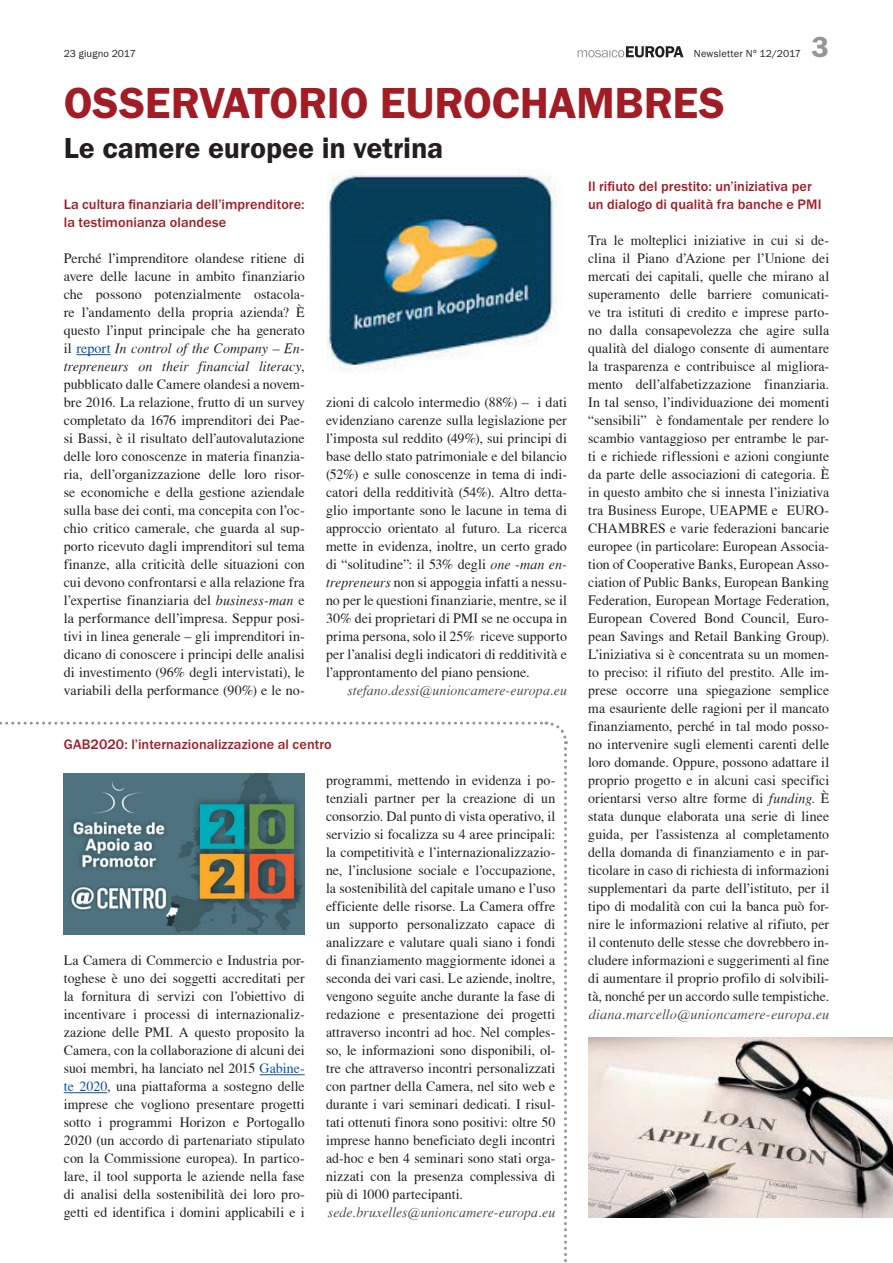
<style>
.page{position:relative;width:893px;height:1263px;background:#fff}
.page>*{position:absolute;margin:0;border:0;box-sizing:border-box;transform-origin:0 0}
.t1{font:600 45px "Franklin Gothic Itc T";letter-spacing:-.005em;color:#a11c25}
.t2{font:600 30px "Franklin Gothic Itc T";letter-spacing:-.005em;color:#231f20}
.t3{font:600 30px "Franklin Gothic Itc T";color:#939598}
.t4{font:14.25px/18px "T Acc LAD";letter-spacing:.005em;color:#231f20;text-align:justify}
.t5{font:500 14.25px/18px "Franklin Gothic Itc T";letter-spacing:.005em;color:#a11c25}
.t6{font:14.25px "T Acc LAD Italic";letter-spacing:.005em;color:#4b4c4d}
.t7{font:14.25px/18px "T Acc LAD Italic";letter-spacing:.005em;color:#231f20}
.t8{font:10.5px "Franklin Gothic Itc T";letter-spacing:.015em;color:#231f20}
.s1{font-family:"T Acc LAD"}
.s2{font-family:"T Acc LAD";color:#094fa3}
.s3{font-family:"T Acc LAD Italic"}
.s4{color:#094fa3}
</style>
<div class="page">
<svg style="left:578px;top:46px;width:105px;height:11px"></svg>
<hr style="left:76px;top:354px;width:35px;height:1px;background:#094fa3">
<svg style="left:0;top:721px;width:568px;height:542px"></svg>
<img style="left:327px;top:175px;width:229px;height:197px">
<img style="left:64px;top:774px;width:241px;height:160px">
<img style="left:588px;top:1037px;width:305px;height:180px">
<p class="t8" style="left:64px;top:48px;width:74px">23 giugno 2017</p>
<p class="t8" style="left:694px;top:48px;width:109px">Newsletter N° 12/2017</p>
<h1 class="t1" style="left:64px;top:77px;width:663px">OSSERVATORIO EUROCHAMBRES</h1>
<h2 class="t2" style="left:64px;top:131px;width:381px">Le camere europee in vetrina</h2>
<h2 class="t3" style="left:812px;top:30px;width:19px">3</h2>
<p class="t5" style="left:64px;top:195px;width:242px">La cultura finanziaria dell’imprenditore: la testimonianza olandese</p>
<p class="t4" style="left:64px;top:249px;width:242px">Perché l’imprenditore olandese ritiene di avere delle lacune in ambito finanziario che possono potenzialmente ostacola&shy;re l’andamento della propria azienda? È questo l’input principale che ha generato</p>
<p class="t7" style="left:64px;top:339px;width:242px"><span class="s1">il</span> <span class="s2">report</span> In control of the Company – En&shy;trepreneurs on their financial literacy<span class="s1">,</span></p>
<p class="t4" style="left:64px;top:375px;width:242px">pubblicato dalle Camere olandesi a novem&shy;bre 2016. La relazione, frutto di un survey completato da 1676 imprenditori dei Pae&shy;si Bassi, è il risultato dell’autovalutazione delle loro conoscenze in materia finanzia&shy;ria, dell’organizzazione delle loro risor&shy;se economiche e della gestione aziendale sulla base dei conti, ma concepita con l’oc&shy;chio critico camerale, che guarda al sup&shy;porto ricevuto dagli imprenditori sul tema finanze, alla criticità delle situazioni con cui devono confrontarsi e alla relazione fra l’expertise finanziaria del <span class="s3">business-man</span> e la performance dell’impresa. Seppur posi&shy;tivi in linea generale – gli imprenditori in&shy;dicano di conoscere i principi delle analisi di investimento (96% degli intervistati), le variabili della performance (90%) e le no-</p>
<p class="t4" style="left:326px;top:393px;width:242px">zioni di calcolo intermedio (88%) – i dati evidenziano carenze sulla legislazione per l’imposta sul reddito (49%), sui principi di base dello stato patrimoniale e del bilancio (52%) e sulle conoscenze in tema di indi&shy;catori della redditività (54%). Altro detta&shy;glio importante sono le lacune in tema di approccio orientato al futuro. La ricerca mette in evidenza, inoltre, un certo grado di “solitudine”: il 53% degli <span class="s3">one -man en&shy;trepreneurs</span> non si appoggia infatti a nessu&shy;no per le questioni finanziarie, mentre, se il 30% dei proprietari di PMI se ne occupa in prima persona, solo il 25% riceve supporto per l’analisi degli indicatori di redditività e l’approntamento del piano pensione.</p>
<p class="t6" style="left:347px;top:682px;width:221px">stefano.dessi@unioncamere-europa.eu</p>
<p class="t5" style="left:64px;top:735px;width:269px">GAB2020: l’internazionalizzazione al centro</p>
<p class="t4" style="left:64px;top:951px;width:242px">La Camera di Commercio e Industria por&shy;toghese è uno dei soggetti accreditati per la fornitura di servizi con l’obiettivo di incentivare i processi di internazionaliz&shy;zazione delle PMI. A questo proposito la Camera, con la collaborazione di alcuni dei suoi membri, ha lanciato nel 2015 <span class="s4">Gabine&shy;te 2020</span>, una piattaforma a sostegno delle imprese che vogliono presentare progetti sotto i programmi Horizon e Portogallo 2020 (un accordo di partenariato stipulato con la Commissione europea). In partico&shy;lare, il tool supporta le aziende nella fase di analisi della sostenibilità dei loro pro&shy;getti ed identifica i domini applicabili e i</p>
<p class="t4" style="left:326px;top:771px;width:231px">programmi, mettendo in evidenza i po&shy;tenziali partner per la creazione di un consorzio. Dal punto di vista operativo, il servizio si focalizza su 4 aree principali: la competitività e l’internazionalizzazio&shy;ne, l’inclusione sociale e l’occupazione, la sostenibilità del capitale umano e l’uso efficiente delle risorse. La Camera offre un supporto personalizzato capace di analizzare e valutare quali siano i fondi di finanziamento maggiormente idonei a seconda dei vari casi. Le aziende, inoltre, vengono seguite anche durante la fase di redazione e presentazione dei progetti attraverso incontri ad hoc. Nel comples&shy;so, le informazioni sono disponibili, ol&shy;tre che attraverso incontri personalizzati con partner della Camera, nel sito web e durante i vari seminari dedicati. I risul&shy;tati ottenuti finora sono positivi: oltre 50 imprese hanno beneficiato degli incontri ad-hoc e ben 4 seminari sono stati orga&shy;nizzati con la presenza complessiva di più di 1000 partecipanti.</p>
<p class="t6" style="left:328px;top:1204px;width:229px">sede.bruxelles@unioncamere-europa.eu</p>
<p class="t5" style="left:588px;top:177px;width:235px">Il rifiuto del prestito: un’iniziativa per un dialogo di qualità fra banche e PMI</p>
<p class="t4" style="left:588px;top:231px;width:242px">Tra le molteplici iniziative in cui si de&shy;clina il Piano d’Azione per l’Unione dei mercati dei capitali, quelle che mirano al superamento delle barriere comunicati&shy;ve tra istituti di credito e imprese parto&shy;no dalla consapevolezza che agire sulla qualità del dialogo consente di aumentare la trasparenza e contribuisce al migliora&shy;mento dell’alfabetizzazione finanziaria.<br>In tal senso, l’individuazione dei momenti “sensibili” è fondamentale per rendere lo scambio vantaggioso per entrambe le par&shy;ti e richiede riflessioni e azioni congiunte da parte delle associazioni di categoria. È in questo ambito che si innesta l’iniziativa tra Business Europe, UEAPME e EURO-CHAMBRES e varie federazioni bancarie europee (in particolare: European Associa&shy;tion of Cooperative Banks, European Asso&shy;ciation of Public Banks, European Banking Federation, European Mortage Federation, European Covered Bond Council, Euro&shy;pean Savings and Retail Banking Group).<br>L’iniziativa si è concentrata su un momen&shy;to preciso: il rifiuto del prestito. Alle im&shy;prese occorre una spiegazione semplice ma esauriente delle ragioni per il mancato finanziamento, perché in tal modo posso&shy;no intervenire sugli elementi carenti delle loro domande. Oppure, possono adattare il proprio progetto e in alcuni casi specifici orientarsi verso altre forme di <span class="s3">funding</span>. È stata dunque elaborata una serie di linee guida, per l’assistenza al completamento della domanda di finanziamento e in par&shy;ticolare in caso di richiesta di informazioni supplementari da parte dell’istituto, per il tipo di modalità con cui la banca può for&shy;nire le informazioni relative al rifiuto, per il contenuto delle stesse che dovrebbero in&shy;cludere informazioni e suggerimenti al fine di aumentare il proprio profilo di solvibili&shy;tà, nonché per un accordo sulle tempistiche.</p>
<p class="t6" style="left:589px;top:1006px;width:242px">diana.marcello@unioncamere-europa.eu</p>
</div>
